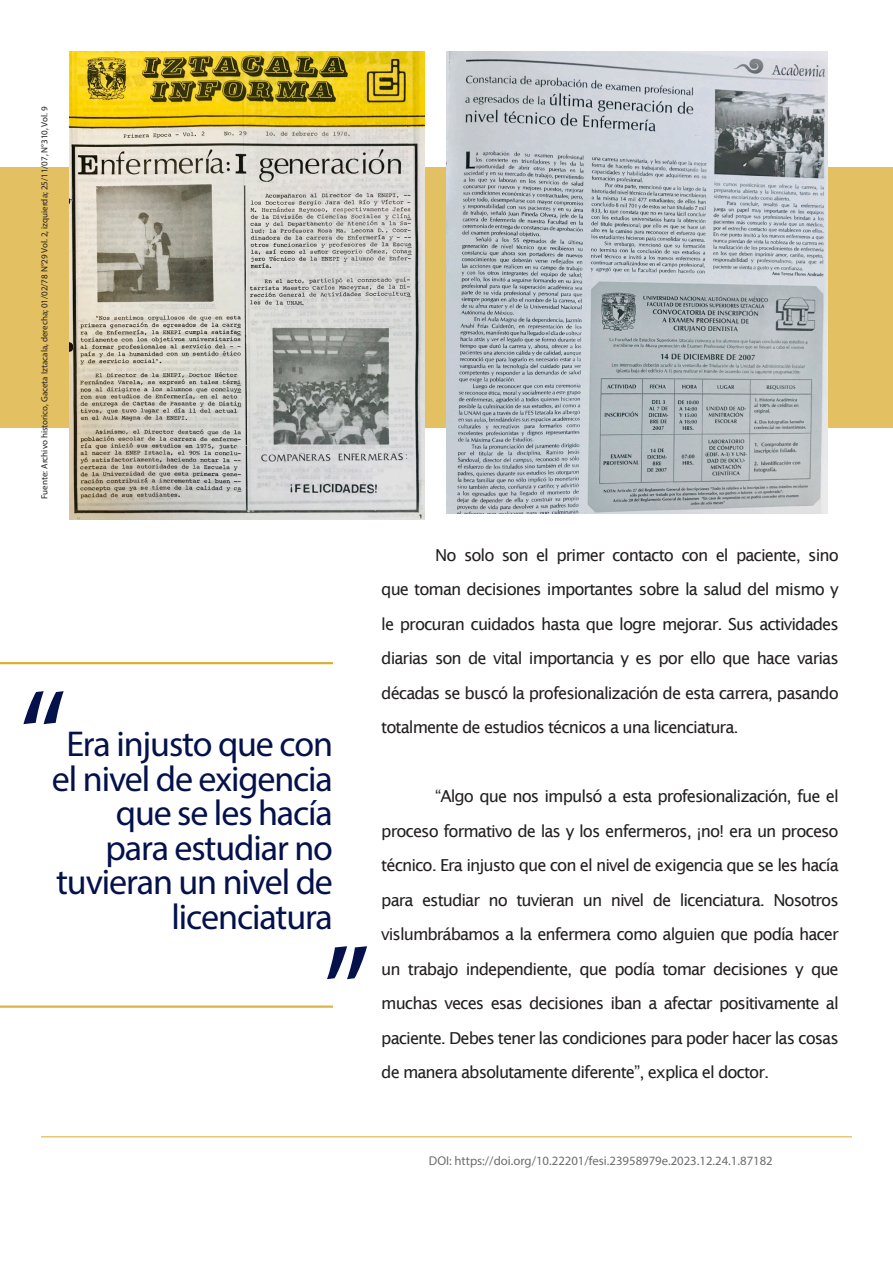
<style>
.page{position:relative;width:893px;height:1263px;background:#fff}
.page>*{position:absolute;margin:0;border:0;box-sizing:border-box;transform-origin:0 0}
.t1{font:135px "Myriad Pro";color:#04114b}
.t2{font:36px/34.5px "Myriad Pro";letter-spacing:-.03em;color:#04114b;text-align:right}
.t3{font:16.5px/34.5px "Lucida Sans";letter-spacing:-.06em;color:#231f20;text-align:justify}
.folio_2{font:12.75px "Myriad Pro";color:#6c6d70}
.folio_2-2{font:9px "Myriad Pro";color:#231f20}
</style>
<div class="page">
<hr style="left:41px;top:1136px;width:811px;height:1px;background:#d49f0c">
<div style="left:0;top:167px;width:893px;height:261px;background:#e3c061"></div>
<hr style="left:0;top:663px;width:333px;height:1px;background:#d49f0c">
<hr style="left:0;top:662px;width:333px;height:1px;background:#d49f0c">
<hr style="left:0;top:1007px;width:333px;height:1px;background:#d49f0c">
<hr style="left:0;top:1006px;width:333px;height:1px;background:#d49f0c">
<img style="left:446px;top:52px;width:382px;height:461px">
<img style="left:70px;top:52px;width:354px;height:468px">
<p class="folio_2-2" style="left:39px;top:499px;width:394px;rotate:-90deg">Fuente: Archivo historico, Gaceta Iztacala, derecha; 01/02/78 N°29 Vol. 2, izquierda; 25/11/07, N°310, Vol. 9</p>
<p class="t1" style="left:19px;top:655px;width:49px">“</p>
<p class="t2" style="left:52px;top:726px;width:283px">Era injusto que con el nivel de exigencia que se les hacía para estudiar no tuvieran un nivel de licenciatura</p>
<p class="t1" style="left:322px;top:910px;width:49px">”</p>
<p class="t3" style="left:381px;top:537px;width:459px;text-indent:54px">No solo son el primer contacto con el paciente, sino que toman decisiones importantes sobre la salud del mismo y le procuran cuidados hasta que logre mejorar. Sus actividades diarias son de vital importancia y es por ello que hace varias décadas se buscó la profesionalización de esta carrera, pasando totalmente de estudios técnicos a una licenciatura.</p>
<p class="t3" style="left:381px;top:779px;width:459px;text-indent:54px">“Algo que nos impulsó a esta profesionalización, fue el proceso formativo de las y los enfermeros, ¡no! era un proceso técnico. Era injusto que con el nivel de exigencia que se les hacía para estudiar no tuvieran un nivel de licenciatura. Nosotros vislumbrábamos a la enfermera como alguien que podía hacer un trabajo independiente, que podía tomar decisiones y que muchas veces esas decisiones iban a afectar positivamente al paciente. Debes tener las condiciones para poder hacer las cosas de manera absolutamente diferente”, explica el doctor.</p>
<p class="folio_2" style="left:429px;top:1152px;width:345px">DOI: https://doi.org/10.22201/fesi.23958979e.2023.12.24.1.87182</p>
</div>
